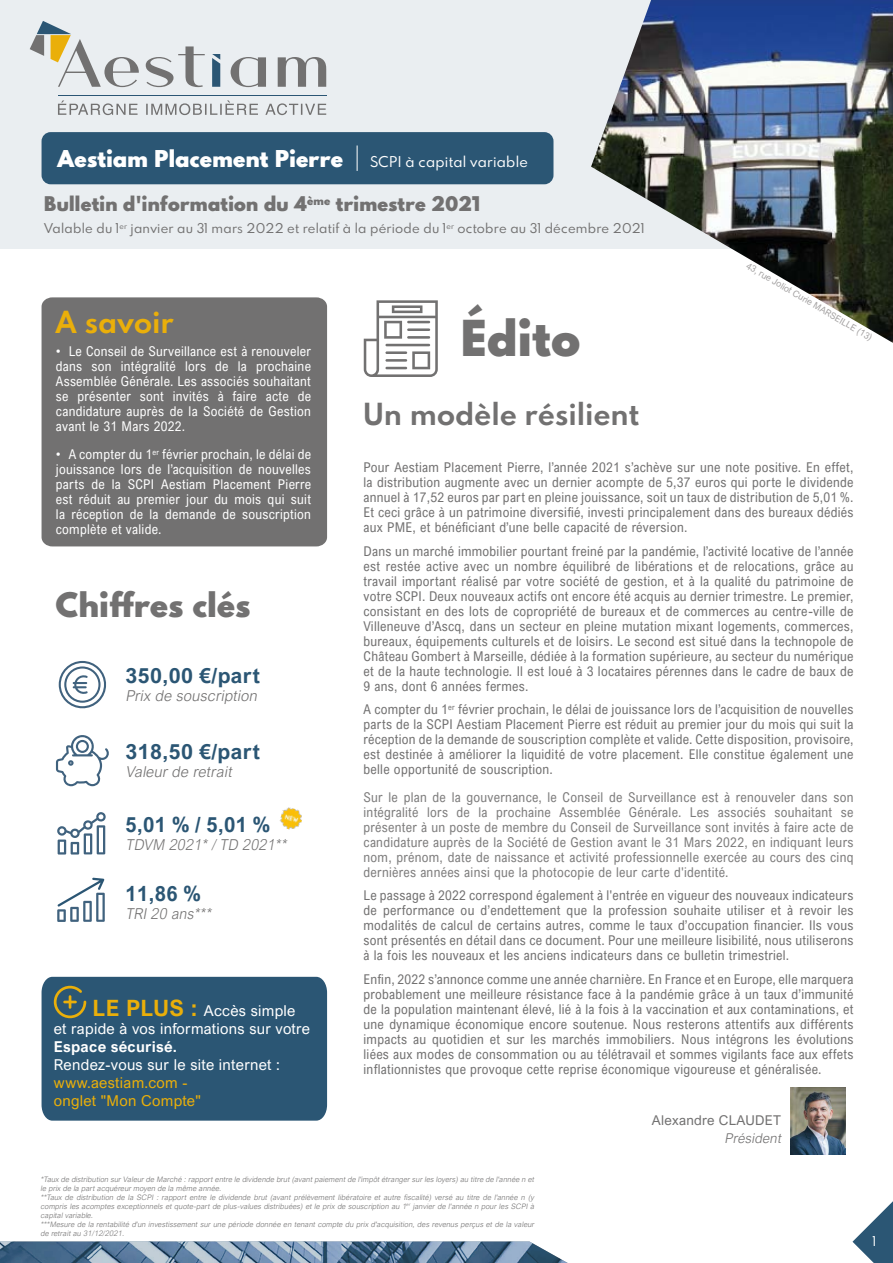
<style>
.page{position:relative;width:893px;height:1263px;background:#fff}
.page>*{position:absolute;margin:0;border:0;box-sizing:border-box;transform-origin:0 0}
.t1{font:900 43.95px "Spartan MB";letter-spacing:.02em;color:#727171}
.t2{font:900 30px "Spartan MB";letter-spacing:.02em;color:#727171}
.t3{font:700 27px "Spartan MB";letter-spacing:.02em;color:#727171}
.t4{font:700 27px "Spartan MB";letter-spacing:.02em;color:#eaaf0a}
.t5{font:700 21px "Arial Nova";letter-spacing:.02em;color:#2b5674}
.t6{font:700 21px "Arial Nova";letter-spacing:.02em;color:#2b5674;scale:.95 1}
.t7{font:900 20.55px "Spartan MB";letter-spacing:.02em;color:#fff}
.t8{font:900 18px "Spartan MB";letter-spacing:.02em;color:#727171}
.t9{font:15px/18px "Arial Nova";letter-spacing:.02em;color:#fff}
.t10{font:italic 300 15px "Arial Nova";color:#727171}
.t11{font:15px/18px "Arial Nova";letter-spacing:.02em;color:#eaaf0a}
.t12{font:italic 300 15px "Arial Nova";color:#727171;scale:.95 1}
.t13{font:700 15px "Arial Nova";letter-spacing:.02em;color:#fff}
.t14{font:13.5px/15px "Arial Nova Cond";letter-spacing:.02em;color:#727171;text-align:justify}
.t15{font:13.5px/15px "Arial Nova Cond";letter-spacing:.02em;color:#7e7d7d;text-align:justify}
.t16{font:13.5px/15px "Arial Nova Cond";letter-spacing:.02em;color:#fff;text-align:justify}
.t17{font:13.5px "Arial Nova";letter-spacing:.02em;color:#727171}
.t18{font:italic 300 13.5px "Arial Nova";color:#727171}
.t19{font:13.2px "Spartan MB";letter-spacing:.02em;color:#fff}
.t20{font:12px "Spartan MB";letter-spacing:.02em;color:#727171}
.t21{font:12px "Spartan MB";color:#fff}
.t22{font:9px "Arial Nova";color:#a5a3a3}
.t23{font:italic 300 7.5px/9px "Arial Nova";color:#727171}
.s1{font-weight:700;font-size:22.5px;color:#eaaf0a}
</style>
<div class="page">
<div style="left:0;top:0;width:893px;height:249px;background:#eaeef1"></div>
<div style="left:42px;top:297px;width:285px;height:249px;background:#727171"></div>
<svg style="left:58px;top:100px;width:268px;height:15px"></svg>
<svg style="left:30px;top:21px;width:109px;height:66px"></svg>
<svg style="left:146px;top:46px;width:59px;height:41px"></svg>
<svg style="left:231px;top:57px;width:35px;height:30px"></svg>
<svg style="left:278px;top:57px;width:48px;height:30px"></svg>
<hr style="left:58px;top:95px;width:268px;height:1px;background:#2b5674">
<svg style="left:212px;top:54px;width:8px;height:33px"></svg>
<img style="left:0;top:1241px;width:568px;height:22px">
<svg style="left:59px;top:661px;width:47px;height:48px"></svg>
<div style="left:42px;top:132px;width:511px;height:52px;background:#2b5674;border-radius:9px"></div>
<svg style="left:357px;top:145px;width:1px;height:26px"></svg>
<svg style="left:364px;top:300px;width:74px;height:77px"></svg>
<img style="left:591px;top:0;width:302px;height:343px">
<img style="left:790px;top:1088px;width:55px;height:66px">
<svg style="left:852px;top:1201px;width:41px;height:62px"></svg>
<div style="left:42px;top:977px;width:285px;height:144px;background:#2b5674"></div>
<svg style="left:57px;top:812px;width:49px;height:42px"></svg>
<svg style="left:56px;top:735px;width:53px;height:51px"></svg>
<svg style="left:57px;top:878px;width:48px;height:44px"></svg>
<img style="left:279px;top:807px;width:23px;height:23px">
<h3 class="t7" style="left:57px;top:142px;width:287px">Aestiam Placement Pierre</h3>
<p class="t19" style="left:370px;top:152px;width:160px">SCPI à capital variable</p>
<h3 class="t8" style="left:44px;top:189px;width:437px">Bulletin d'information du 4<sup>ème</sup> trimestre 2021</h3>
<p class="t20" style="left:44px;top:219px;width:602px">Valable du 1<sup>er</sup> janvier au 31 mars 2022 et relatif à la période du 1<sup>er</sup> octobre au 31 décembre 2021</p>
<h3 class="t4" style="left:56px;top:301px;width:119px">A savoir</h3>
<p class="t16" style="left:56px;top:344px;width:257px">• Le Conseil de Surveillance est à renouveler dans son intégralité lors de la prochaine Assemblée Générale. Les associés souhaitant se présenter sont invités à faire acte de candidature auprès de la Société de Gestion avant le 31 Mars 2022.</p>
<p class="t16" style="left:56px;top:447px;width:257px">• A compter du 1<sup>er</sup> février prochain, le délai de jouissance lors de l’acquisition de nouvelles parts de la SCPI Aestiam Placement Pierre est réduit au premier jour du mois qui suit la réception de la demande de souscription complète et valide.</p>
<h2 class="t2" style="left:56px;top:580px;width:196px">Chiffres clés</h2>
<h3 class="t5" style="left:125px;top:663px;width:136px">350,00 €/part</h3>
<p class="t10" style="left:125px;top:687px;width:136px">Prix de souscription</p>
<h3 class="t5" style="left:125px;top:739px;width:136px">318,50 €/part</h3>
<p class="t10" style="left:125px;top:763px;width:111px">Valeur de retrait</p>
<h3 class="t6" style="left:125px;top:812px;width:154px">5,01 % / 5,01 %</h3>
<p class="t12" style="left:125px;top:836px;width:174px">TDVM 2021* / TD 2021**</p>
<h3 class="t6" style="left:125px;top:881px;width:81px">11,86 %</h3>
<p class="t12" style="left:125px;top:905px;width:95px">TRI 20 ans***</p>
<p class="t9" style="left:54px;top:1002px;width:258px;text-indent:39px"><span class="s1">LE PLUS :</span> Accès simple et rapide à vos informations sur votre</p>
<p class="t13" style="left:54px;top:1038px;width:125px">Espace sécurisé.</p>
<p class="t9" style="left:54px;top:1056px;width:228px">Rendez-vous sur le site internet :</p>
<p class="t11" style="left:54px;top:1074px;width:149px">www.aestiam.com - onglet "Mon Compte"</p>
<h1 class="t1" style="left:461px;top:303px;width:121px">Édito</h1>
<p class="t22" style="left:749px;top:261px;width:146px;rotate:30deg">43, rue Joliot Curie MARSEILLE (13)</p>
<h3 class="t3" style="left:364px;top:393px;width:277px">Un modèle résilient</h3>
<p class="t14" style="left:364px;top:460px;width:491px">Pour Aestiam Placement Pierre, l’année 2021 s’achève sur une note positive. En effet, la distribution augmente avec un dernier acompte de 5,37 euros qui porte le dividende annuel à 17,52 euros par part en pleine jouissance, soit un taux de distribution de 5,01 %.<br>Et ceci grâce à un patrimoine diversifié, investi principalement dans des bureaux dédiés aux PME, et bénéficiant d’une belle capacité de réversion.</p>
<p class="t14" style="left:364px;top:543px;width:491px">Dans un marché immobilier pourtant freiné par la pandémie, l’activité locative de l’année est restée active avec un nombre équilibré de libérations et de relocations, grâce au travail important réalisé par votre société de gestion, et à la qualité du patrimoine de votre SCPI. Deux nouveaux actifs ont encore été acquis au dernier trimestre. Le premier, consistant en des lots de copropriété de bureaux et de commerces au centre-ville de Villeneuve d’Ascq, dans un secteur en pleine mutation mixant logements, commerces, bureaux, équipements culturels et de loisirs. Le second est situé dans la technopole de Château Gombert à Marseille, dédiée à la formation supérieure, au secteur du numérique et de la haute technologie. Il est loué à 3 locataires pérennes dans le cadre de baux de 9 ans, dont 6 années fermes.</p>
<p class="t14" style="left:364px;top:702px;width:491px">A compter du 1<sup>er</sup> février prochain, le délai de jouissance lors de l’acquisition de nouvelles parts de la SCPI Aestiam Placement Pierre est réduit au premier jour du mois qui suit la réception de la demande de souscription complète et valide. Cette disposition, provisoire, est destinée à améliorer la liquidité de votre placement. Elle constitue également une belle opportunité de souscription.</p>
<p class="t15" style="left:364px;top:789px;width:491px">Sur le plan de la gouvernance, le Conseil de Surveillance est à renouveler dans son intégralité lors de la prochaine Assemblée Générale. Les associés souhaitant se présenter à un poste de membre du Conseil de Surveillance sont invités à faire acte de candidature auprès de la Société de Gestion avant le 31 Mars 2022, en indiquant leurs nom, prénom, date de naissance et activité professionnelle exercée au cours des cinq dernières années ainsi que la photocopie de leur carte d'identité.</p>
<p class="t14" style="left:364px;top:888px;width:491px">Le passage à 2022 correspond également à l'entrée en vigueur des nouveaux indicateurs de performance ou d’endettement que la profession souhaite utiliser et à revoir les modalités de calcul de certains autres, comme le taux d’occupation financier. Ils vous sont présentés en détail dans ce document. Pour une meilleure lisibilité, nous utiliserons à la fois les nouveaux et les anciens indicateurs dans ce bulletin trimestriel.</p>
<p class="t14" style="left:364px;top:971px;width:491px">Enfin, 2022 s’annonce comme une année charnière. En France et en Europe, elle marquera probablement une meilleure résistance face à la pandémie grâce à un taux d’immunité de la population maintenant élevé, lié à la fois à la vaccination et aux contaminations, et une dynamique économique encore soutenue. Nous resterons attentifs aux différents impacts au quotidien et sur les marchés immobiliers. Nous intégrons les évolutions liées aux modes de consommation ou au télétravail et sommes vigilants face aux effets inflationnistes que provoque cette reprise économique vigoureuse et généralisée.</p>
<p class="t17" style="left:652px;top:1112px;width:131px">Alexandre CLAUDET</p>
<p class="t18" style="left:725px;top:1130px;width:61px">Président</p>
<p class="t23" style="left:40px;top:1174px;width:497px">*Taux de distribution sur Valeur de Marché : rapport entre le dividende brut (avant paiement de l'impôt étranger sur les loyers) au titre de l'année n et le prix de la part acquéreur moyen de la même année.<br>**Taux de distribution de la SCPI : rapport entre le dividende brut (avant prélèvement libératoire et autre fiscalité) versé au titre de l'année n (y compris les acomptes exceptionnels et quote-part de plus-values distribuées) et le prix de souscription au 1<sup>er</sup> janvier de l'année n pour les SCPI à capital variable.<br>***Mesure de la rentabilité d'un investissement sur une période donnée en tenant compte du prix d'acquisition, des revenus perçus et de la valeur de retrait au 31/12/2021.</p>
<p class="t21" style="left:873px;top:1232px;width:5px">1</p>
</div>
